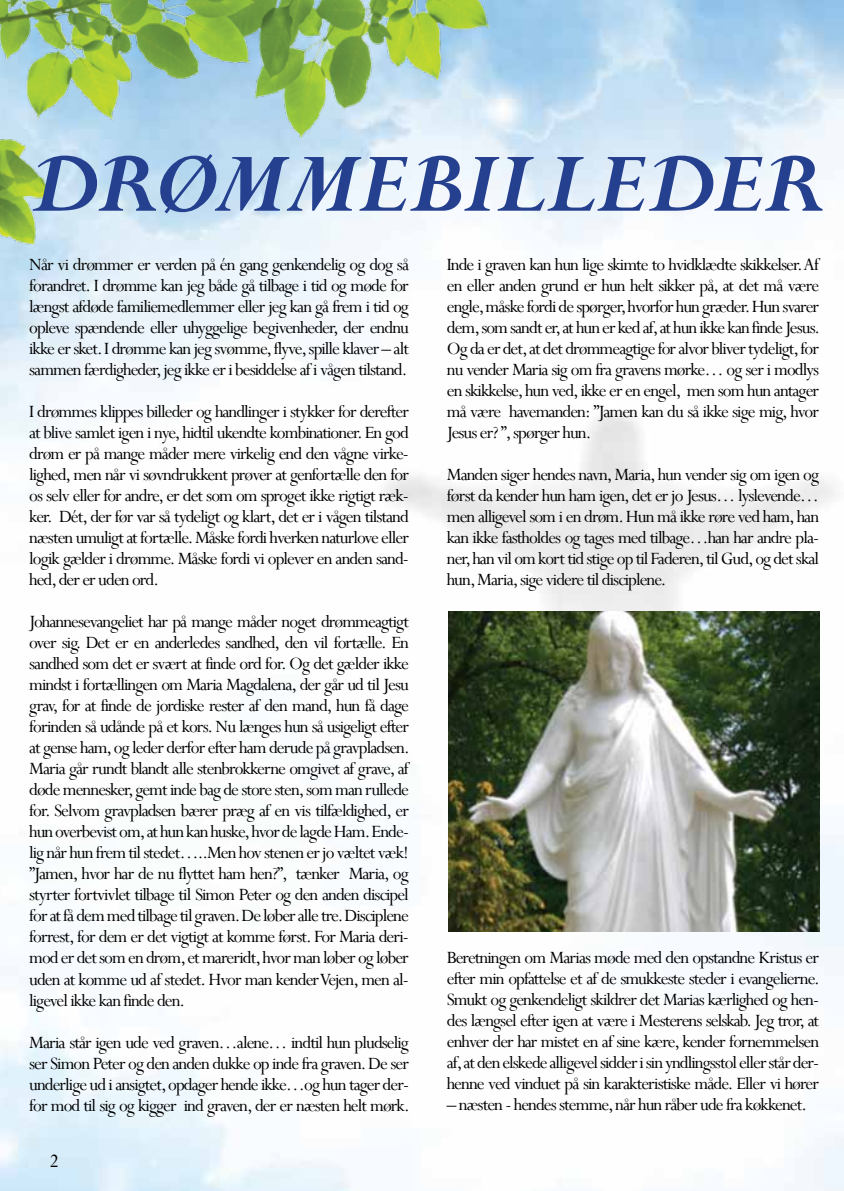
<style>
.page{position:relative;width:844px;height:1191px;background:#fff}
.page>*{position:absolute;margin:0;border:0;box-sizing:border-box;transform-origin:0 0}
.t1{font:italic 700 94.5px "Perpetua";letter-spacing:-.01em;color:#25408f}
.t2{font:21px "Perpetua";color:#000}
.t3{font:19.25px/21px "Perpetua";letter-spacing:-.05em;color:#000;text-align:justify}
</style>
<div class="page">
<img style="left:0;top:0;width:843px;height:1191px">
<img style="left:0;top:0;width:507px;height:366px">
<img style="left:448px;top:611px;width:371px;height:320px">
<h1 class="t1" style="left:29px;top:124px;width:794px">Drømmebilleder</h1>
<p class="t3" style="left:29px;top:254px;width:381px">Når vi drømmer er verden på én gang genkendelig og dog så forandret. I drømme kan jeg både gå tilbage i tid og møde for længst afdøde familiemedlemmer eller jeg kan gå frem i tid og opleve spændende eller uhyggelige begivenheder, der endnu ikke er sket. I drømme kan jeg svømme, flyve, spille klaver – alt sammen færdigheder, jeg ikke er i besiddelse afi vågen tilstand.</p>
<p class="t3" style="left:29px;top:401px;width:381px">I drømmes klippes billeder og handlinger i stykker for derefter at blive samlet igen i nye, hidtil ukendte kombinationer. En god drøm er på mange måder mere virkelig end den vågne virke&shy;lighed, men når vi søvndrukkent prøver at genfortælle den for os selv eller for andre, er det som om sproget ikke rigtigt ræk&shy;ker. Dét, der før var så tydeligt og klart, det er i vågen tilstand næsten umuligt at fortælle. Måske fordi hverken naturlove eller logik gælder i drømme. Måske fordi vi oplever en anden sand&shy;hed, der er uden ord.</p>
<p class="t3" style="left:29px;top:611px;width:382px">Johannesevangeliet har på mange måder noget drømmeagtigt over sig. Det er en anderledes sandhed, den vil fortælle. En sandhed som det er svært at finde ord for. Og det gælder ikke mindst i fortællingen om Maria Magdalena, der går ud til Jesu grav, for at finde de jordiske rester af den mand, hun få dage forinden så udånde på et kors. Nu længes hun så usigeligt efter at gense ham, og leder derfor efter ham derude på gravpladsen.<br>Maria går rundt blandt alle stenbrokkerne omgivet af grave, af døde mennesker, gemt inde bag de store sten, som man rullede for. Selvom gravpladsen bærer præg af en vis tilfældighed, er hun overbevist om, at hun kan huske, hvor de lagde Ham. Ende&shy;lig når hun frem til stedet…..Men hov stenen er jo væltet væk! ”Jamen, hvor har de nu flyttet ham hen?”, tænker Maria, og styrter fortvivlet tilbage til Simon Peter og den anden discipel for at få dem med tilbage til graven. De løber alle tre. Disciplene forrest, for dem er det vigtigt at komme først. For Maria deri&shy;mod er det som en drøm, et mareridt, hvor man løber og løber uden at komme ud af stedet. Hvor man kender Vejen, men al&shy;ligevel ikke kan finde den.</p>
<p class="t3" style="left:29px;top:1031px;width:382px">Maria står igen ude ved graven…alene… indtil hun pludselig ser Simon Peter og den anden dukke op inde fra graven. De ser underlige ud i ansigtet, opdager hende ikke…og hun tager der&shy;for mod til sig og kigger ind graven, der er næsten helt mørk.</p>
<p class="t2" style="left:50px;top:1147px;width:11px">2</p>
<p class="t3" style="left:446px;top:254px;width:375px">Inde i graven kan hun lige skimte to hvidklædte skikkelser. Af en eller anden grund er hun helt sikker på, at det må være engle, måske fordi de spørger, hvorfor hun græder. Hun svarer dem, som sandt er, at hun er ked af, at hun ikke kan finde Jesus.<br>Og da er det, at det drømmeagtige for alvor bliver tydeligt, for nu vender Maria sig om fra gravens mørke… og ser i modlys en skikkelse, hun ved, ikke er en engel, men som hun antager må være havemanden: ”Jamen kan du så ikke sige mig, hvor Jesus er? ”, spørger hun.</p>
<p class="t3" style="left:446px;top:464px;width:374px">Manden siger hendes navn, Maria, hun vender sig om igen og først da kender hun ham igen, det er jo Jesus… lyslevende… men alligevel som i en drøm. Hun må ikke røre ved ham, han kan ikke fastholdes og tages med tilbage…han har andre pla&shy;ner, han vil om kort tid stige op til Faderen, til Gud, og det skal hun, Maria, sige videre til disciplene.</p>
<p class="t3" style="left:446px;top:947px;width:374px">Beretningen om Marias møde med den opstandne Kristus er efter min opfattelse et af de smukkeste steder i evangelierne.<br>Smukt og genkendeligt skildrer det Marias kærlighed og hen&shy;des længsel efter igen at være i Mesterens selskab. Jeg tror, at enhver der har mistet en af sine kære, kender fornemmelsen af, at den elskede alligevel sidder i sin yndlingsstol eller står der&shy;henne ved vinduet på sin karakteristiske måde. Eller vi hører</p>
<p class="t3" style="left:446px;top:1094px;width:361px">– næsten - hendes stemme, når hun råber ude fra køkkenet.</p>
</div>
